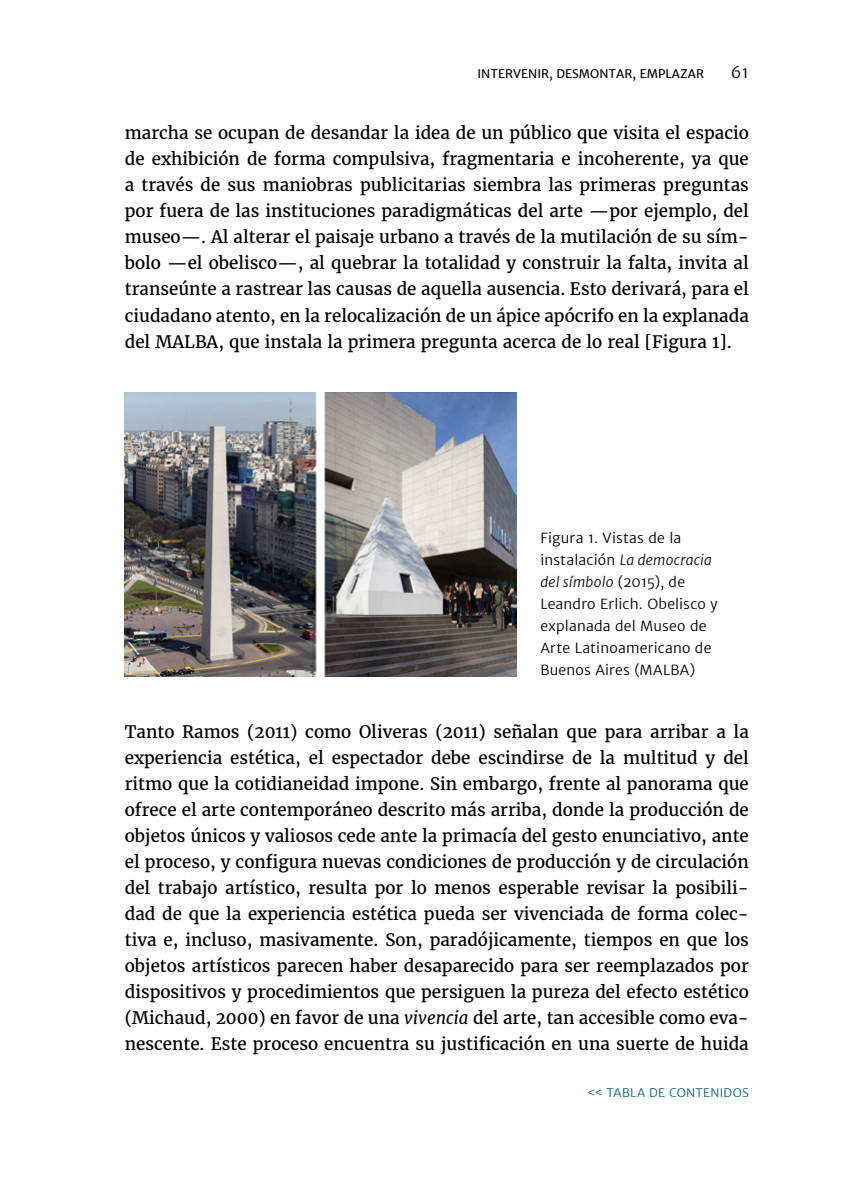
<style>
.page{position:relative;width:851px;height:1191px;background:#fff}
.page>*{position:absolute;margin:0;border:0;box-sizing:border-box;transform-origin:0 0}
.texto_sin_sangría{font:17px/26px "Merriweather";color:#000;text-align:justify}
.bibligrafía{font:300 16px "Merriweather Sans";color:#000}
.pie_de_foto{font:300 14px/22px "Merriweather Sans";letter-spacing:.015em;color:#000}
.bibligrafía-2{font:12px "Merriweather Sans";color:#000}
.texto{font:300 12px "Merriweather Sans";letter-spacing:.02em;color:#086375}
.s1{font-style:italic}
</style>
<div class="page">
<img style="left:124px;top:393px;width:392px;height:283px">
<p class="bibligrafía-2" style="left:477px;top:66px;width:228px">INTERVENIR, DESMONTAR, EMPLAZAR</p>
<p class="bibligrafía" style="left:730px;top:62px;width:19px">61</p>
<p class="texto_sin_sangría" style="left:125px;top:120px;width:625px">marcha se ocupan de desandar la idea de un público que visita el espacio de exhibición de forma compulsiva, fragmentaria e incoherente, ya que a través de sus maniobras publicitarias siembra las primeras preguntas por fuera de las instituciones paradigmáticas del arte —por ejemplo, del museo—. Al alterar el paisaje urbano a través de la mutilación de su sím&shy;bolo —el obelisco—, al quebrar la totalidad y construir la falta, invita al transeúnte a rastrear las causas de aquella ausencia. Esto derivará, para el ciudadano atento, en la relocalización de un ápice apócrifo en la explanada del MALBA, que instala la primera pregunta acerca de lo real [Figura 1].</p>
<p class="pie_de_foto" style="left:540px;top:527px;width:179px">Figura 1. Vistas de la instalación <span class="s1">La democracia del símbolo</span> (2015), de<br>Leandro Erlich. Obelisco y explanada del Museo de<br>Arte Latinoamericano de<br>Buenos Aires (MALBA)</p>
<p class="texto_sin_sangría" style="left:125px;top:718px;width:625px">Tanto Ramos (2011) como Oliveras (2011) señalan que para arribar a la experiencia estética, el espectador debe escindirse de la multitud y del ritmo que la cotidianeidad impone. Sin embargo, frente al panorama que ofrece el arte contemporáneo descrito más arriba, donde la producción de objetos únicos y valiosos cede ante la primacía del gesto enunciativo, ante el proceso, y configura nuevas condiciones de producción y de circulación del trabajo artístico, resulta por lo menos esperable revisar la posibili&shy;dad de que la experiencia estética pueda ser vivenciada de forma colec&shy;tiva e, incluso, masivamente. Son, paradójicamente, tiempos en que los objetos artísticos parecen haber desaparecido para ser reemplazados por dispositivos y procedimientos que persiguen la pureza del efecto estético (Michaud, 2000) en favor de una <span class="s1">vivencia</span> del arte, tan accesible como eva&shy;nescente. Este proceso encuentra su justificación en una suerte de huida</p>
<p class="texto" style="left:587px;top:1085px;width:163px">&lt;&lt; TABLA DE CONTENIDOS</p>
</div>
